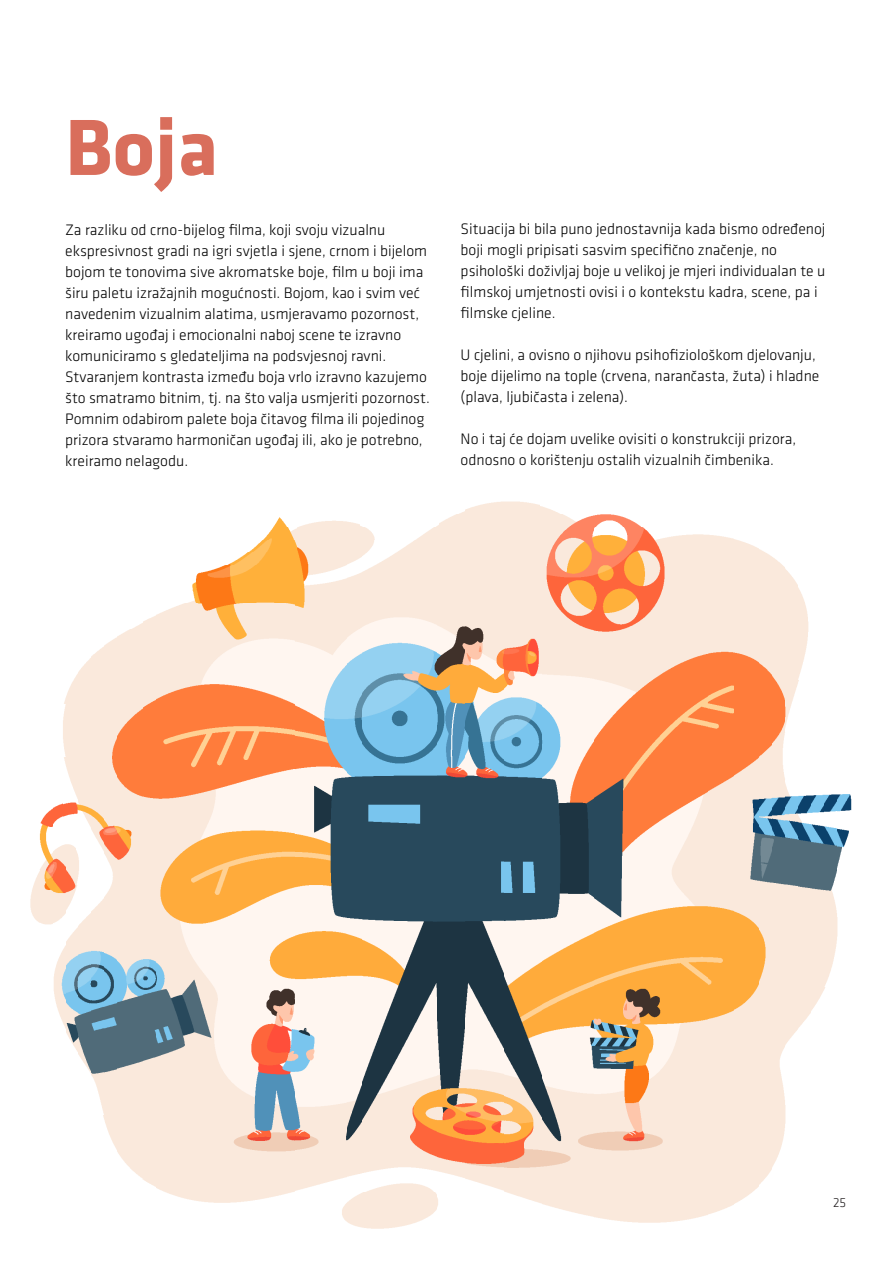
<style>
.page{position:relative;width:893px;height:1263px;background:#fff}
.page>*{position:absolute;margin:0;border:0;box-sizing:border-box;transform-origin:0 0}
.Subtitle{font:700 82.5px "Klavika";color:#d96e5c}
.Subtitle-2{font:300 15.75px/21px "Klavika";color:#000}
.t1{font:300 13.5px "Klavika";color:#231f20}
</style>
<div class="page">
<img style="left:342px;top:1192px;width:95px;height:37px">
<img style="left:593px;top:526px;width:115px;height:697px">
<img style="left:542px;top:513px;width:51px;height:704px">
<img style="left:708px;top:534px;width:26px;height:681px">
<img style="left:155px;top:603px;width:141px;height:600px">
<img style="left:503px;top:501px;width:39px;height:703px">
<img style="left:734px;top:539px;width:26px;height:665px">
<img style="left:142px;top:616px;width:13px;height:571px">
<img style="left:296px;top:520px;width:51px;height:671px">
<img style="left:361px;top:539px;width:76px;height:653px">
<img style="left:464px;top:501px;width:39px;height:689px">
<img style="left:760px;top:549px;width:12px;height:635px">
<img style="left:116px;top:628px;width:26px;height:550px">
<img style="left:347px;top:521px;width:14px;height:656px">
<img style="left:437px;top:513px;width:27px;height:665px">
<img style="left:772px;top:557px;width:14px;height:610px">
<img style="left:103px;top:638px;width:13px;height:510px">
<img style="left:91px;top:899px;width:12px;height:211px">
<img style="left:78px;top:913px;width:13px;height:160px">
<img style="left:65px;top:844px;width:13px;height:208px">
<img style="left:785px;top:781px;width:13px;height:270px">
<img style="left:52px;top:803px;width:13px;height:224px">
<img style="left:798px;top:795px;width:13px;height:233px">
<img style="left:811px;top:794px;width:14px;height:217px">
<img style="left:824px;top:794px;width:14px;height:193px">
<img style="left:39px;top:809px;width:13px;height:116px">
<img style="left:30px;top:873px;width:9px;height:49px">
<img style="left:77px;top:845px;width:2px;height:40px">
<img style="left:837px;top:794px;width:14px;height:78px">
<img style="left:91px;top:647px;width:12px;height:203px">
<img style="left:78px;top:658px;width:13px;height:169px">
<img style="left:64px;top:674px;width:14px;height:146px">
<img style="left:63px;top:704px;width:2px;height:52px">
<img style="left:785px;top:563px;width:14px;height:168px">
<img style="left:798px;top:576px;width:11px;height:104px">
<img style="left:134px;top:623px;width:8px;height:5px">
<img style="left:188px;top:589px;width:109px;height:14px">
<img style="left:193px;top:565px;width:104px;height:25px">
<img style="left:227px;top:552px;width:70px;height:13px">
<img style="left:249px;top:539px;width:48px;height:13px">
<img style="left:264px;top:526px;width:33px;height:13px">
<img style="left:360px;top:526px;width:15px;height:13px">
<img style="left:417px;top:526px;width:21px;height:13px">
<img style="left:274px;top:517px;width:23px;height:9px">
<img style="left:437px;top:513px;width:1px;height:13px">
<img style="left:592px;top:513px;width:48px;height:13px">
<img style="left:541px;top:501px;width:17px;height:12px">
<p class="Subtitle" style="left:65px;top:103px;width:155px">Boja</p>
<p class="Subtitle-2" style="left:65px;top:219px;width:366px">Za razliku od crno-bijelog filma, koji svoju vizualnu ekspresivnost gradi na igri svjetla i sjene, crnom i bijelom bojom te tonovima sive akromatske boje, film u boji ima širu paletu izražajnih mogućnosti. Bojom, kao i svim već navedenim vizualnim alatima, usmjeravamo pozornost, kreiramo ugođaj i emocionalni naboj scene te izravno komuniciramo s gledateljima na podsvjesnoj ravni.<br>Stvaranjem kontrasta između boja vrlo izravno kazujemo što smatramo bitnim, tj. na što valja usmjeriti pozornost.<br>Pomnim odabirom palete boja čitavog filma ili pojedinog prizora stvaramo harmoničan ugođaj ili, ako je potrebno, kreiramo nelagodu.</p>
<p class="Subtitle-2" style="left:461px;top:219px;width:366px">Situacija bi bila puno jednostavnija kada bismo određenoj boji mogli pripisati sasvim specifično značenje, no psihološki doživljaj boje u velikoj je mjeri individualan te u filmskoj umjetnosti ovisi i o kontekstu kadra, scene, pa i filmske cjeline.</p>
<p class="Subtitle-2" style="left:461px;top:345px;width:360px">U cjelini, a ovisno o njihovu psihofiziološkom djelovanju, boje dijelimo na tople (crvena, narančasta, žuta) i hladne (plava, ljubičasta i zelena).</p>
<p class="Subtitle-2" style="left:461px;top:429px;width:337px">No i taj će dojam uvelike ovisiti o konstrukciji prizora, odnosno o korištenju ostalih vizualnih čimbenika.</p>
<p class="t1" style="left:833px;top:1195px;width:15px">25</p>
</div>
